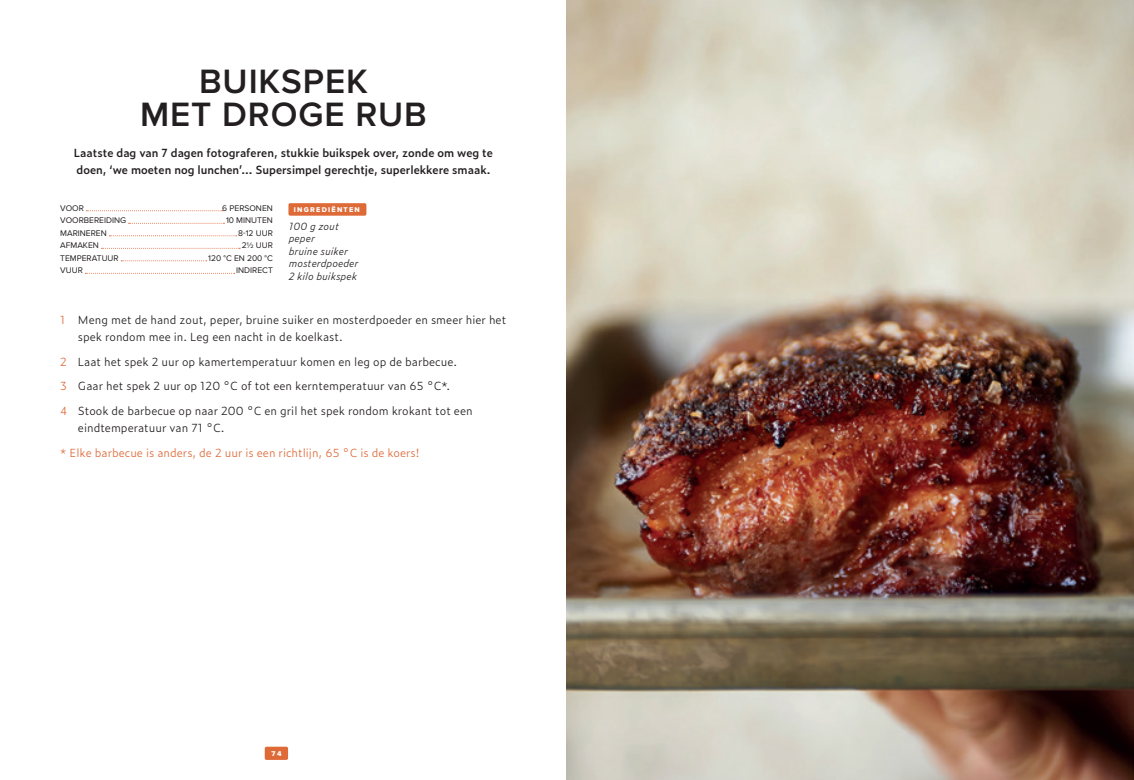
<style>
.page{position:relative;width:1134px;height:780px;background:#fff}
.page>*{position:absolute;margin:0;border:0;box-sizing:border-box;transform-origin:0 0}
.t1{font:600 35px/33px "Proxima Nova";letter-spacing:.025em;color:#231f20;text-align:center}
.t2{font:300 11.25px/16.5px "Zeitung Pro";color:#231f20}
.t3{font:600 11.25px/16.5px "Zeitung Pro";color:#231f20}
.t4{font:300 11.25px "Zeitung Pro";color:#de6a38}
.t5{font:italic 300 10px/12.5px "Zeitung Pro";color:#231f20}
.t6{font:8.5px "Proxima Nova";color:#231f20}
.t7{font:7.25px "Proxima Nova Extrabld";letter-spacing:.175em;color:#fff}
.s1{color:#de6a38}
</style>
<div class="page">
<div style="left:265px;top:746px;width:23px;height:13px;background:#de6a38;border-radius:2px"></div>
<img style="left:567px;top:0;width:567px;height:780px">
<svg style="left:86px;top:210px;width:137px;height:1px"></svg>
<svg style="left:129px;top:223px;width:95px;height:1px"></svg>
<svg style="left:109px;top:235px;width:128px;height:1px"></svg>
<svg style="left:101px;top:248px;width:139px;height:1px"></svg>
<svg style="left:121px;top:260px;width:86px;height:1px"></svg>
<svg style="left:85px;top:273px;width:150px;height:1px"></svg>
<div style="left:288px;top:203px;width:78px;height:13px;background:#de6a38;border-radius:2px"></div>
<h1 class="t1" style="left:140px;top:66px;width:288px">BUIKSPEK<br>MET DROGE RUB</h1>
<p class="t3" style="left:74px;top:144px;width:421px">Laatste dag van 7 dagen fotograferen, stukkie buikspek over, zonde om weg te doen, ‘we moeten nog lunchen’... Supersimpel gerechtje, superlekkere smaak.</p>
<p class="t6" style="left:60px;top:203px;width:25px">VOOR</p>
<p class="t6" style="left:222px;top:203px;width:52px">6 PERSONEN</p>
<p class="t6" style="left:60px;top:215px;width:67px">VOORBEREIDING</p>
<p class="t6" style="left:226px;top:215px;width:48px">10 MINUTEN</p>
<p class="t6" style="left:60px;top:228px;width:48px">MARINEREN</p>
<p class="t6" style="left:238px;top:228px;width:36px">8-12 UUR</p>
<p class="t6" style="left:60px;top:240px;width:40px">AFMAKEN</p>
<p class="t6" style="left:242px;top:240px;width:33px">2½ UUR</p>
<p class="t6" style="left:60px;top:253px;width:60px">TEMPERATUUR</p>
<p class="t6" style="left:208px;top:253px;width:66px">120 °C EN 200 °C</p>
<p class="t6" style="left:60px;top:265px;width:24px">VUUR</p>
<p class="t6" style="left:236px;top:265px;width:38px">INDIRECT</p>
<p class="t7" style="left:294px;top:205px;width:68px">INGREDIËNTEN</p>
<p class="t5" style="left:289px;top:219px;width:71px">100 g zout peper<br>bruine suiker mosterdpoeder<br>2 kilo buikspek</p>
<p class="t2" style="left:78px;top:311px;width:430px;text-indent:-18px"><span class="s1">1</span> Meng met de hand zout, peper, bruine suiker en mosterdpoeder en smeer hier het spek rondom mee in. Leg een nacht in de koelkast.</p>
<p class="t2" style="left:60px;top:353px;width:398px"><span class="s1">2</span> Laat het spek 2 uur op kamertemperatuur komen en leg op de barbecue.</p>
<p class="t2" style="left:60px;top:373px;width:414px;line-height:24.8px"><span class="s1">3</span> Gaar het spek 2 uur op 120 °C of tot een kerntemperatuur van 65 °C*.<br><span class="s1">4</span> Stook de barbecue op naar 200 °C en gril het spek rondom krokant tot een</p>
<p class="t2" style="left:78px;top:419px;width:148px">eindtemperatuur van 71 °C.</p>
<p class="t4" style="left:60px;top:444px;width:361px">* Elke barbecue is anders, de 2 uur is een richtlijn, 65 °C is de koers!</p>
<p class="t7" style="left:271px;top:749px;width:12px">74</p>
</div>
